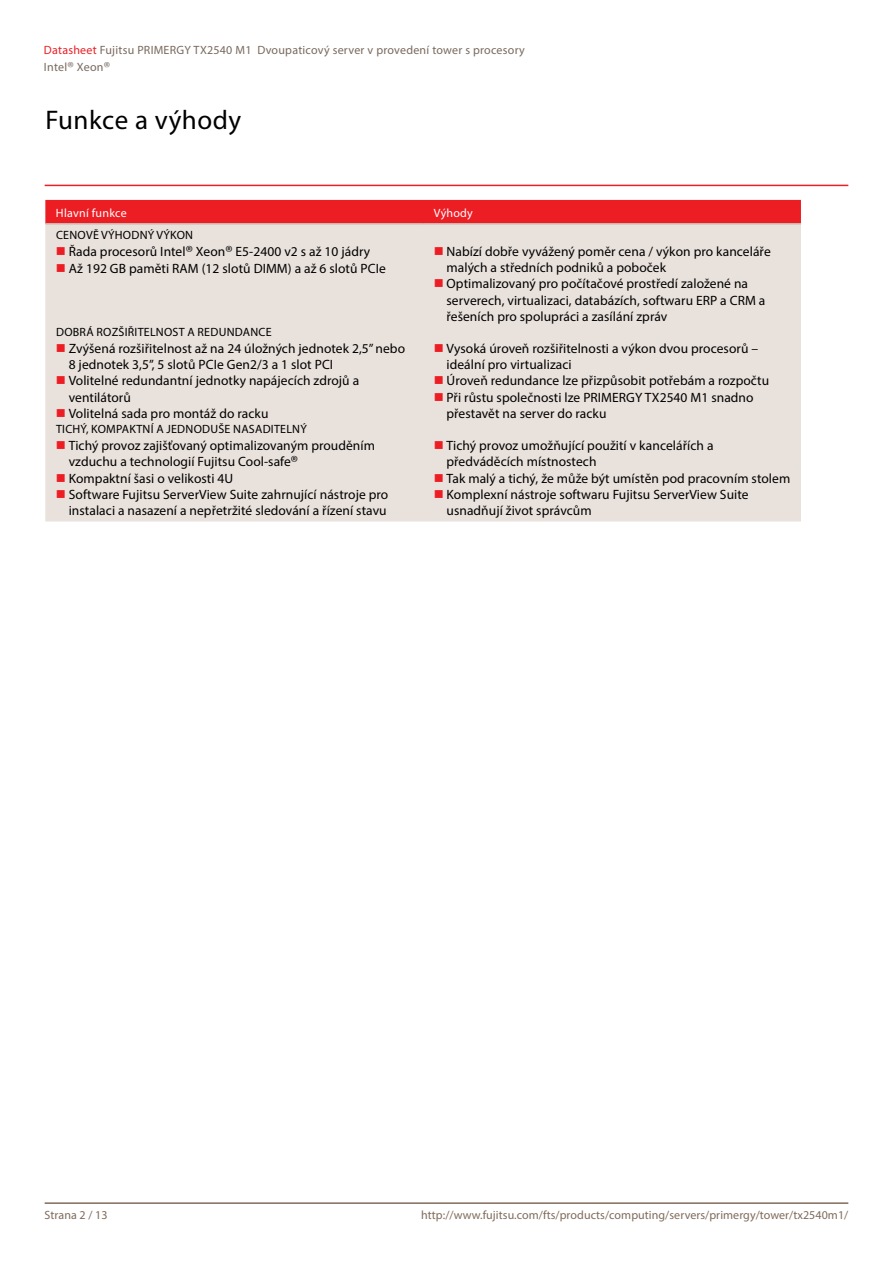
<style>
.page{position:relative;width:893px;height:1263px;background:#fff}
.page>*{position:absolute;margin:0;border:0;box-sizing:border-box;transform-origin:0 0}
.t1{font:27px "Myriad Pro";letter-spacing:.02em;color:#000}
.t2{font:13.5px/16.4px "Myriad Pro";letter-spacing:.005em;color:#000}
.t3{font:12px "Myriad Pro";letter-spacing:.005em;color:#806b5b}
.t4{font:12px/16.4px "Myriad Pro";letter-spacing:.02em;color:#79695e}
.t5{font:12px "Myriad Pro";letter-spacing:.02em;color:#000}
.t6{font:12px "Myriad Pro";letter-spacing:.02em;color:#fff}
.s1{color:#ed1d24}
.s2{font-family:"Fujitsu Sans";font-weight:300}
</style>
<div class="page">
<hr style="left:45px;top:1202px;width:803px;height:2px;background:#806b5b">
<div style="left:45px;top:200px;width:756px;height:23px;background:#ed1d24"></div>
<div style="left:45px;top:225px;width:756px;height:296px;background:#e9e1db"></div>
<hr style="left:45px;top:223px;width:378px;height:2px;background:#c9bbb0">
<hr style="left:423px;top:223px;width:378px;height:2px;background:#c9bbb0">
<hr style="left:45px;top:185px;width:803px;height:1px;background:#ed1d24">
<svg style="left:57px;top:247px;width:8px;height:8px"></svg>
<svg style="left:57px;top:264px;width:8px;height:8px"></svg>
<svg style="left:435px;top:247px;width:8px;height:8px"></svg>
<svg style="left:435px;top:279px;width:8px;height:8px"></svg>
<svg style="left:57px;top:344px;width:8px;height:8px"></svg>
<svg style="left:57px;top:376px;width:8px;height:8px"></svg>
<svg style="left:57px;top:409px;width:8px;height:8px"></svg>
<svg style="left:435px;top:344px;width:8px;height:8px"></svg>
<svg style="left:435px;top:376px;width:8px;height:8px"></svg>
<svg style="left:435px;top:393px;width:8px;height:8px"></svg>
<svg style="left:57px;top:441px;width:8px;height:8px"></svg>
<svg style="left:57px;top:474px;width:8px;height:8px"></svg>
<svg style="left:57px;top:490px;width:8px;height:8px"></svg>
<svg style="left:435px;top:441px;width:8px;height:8px"></svg>
<svg style="left:435px;top:474px;width:8px;height:8px"></svg>
<svg style="left:435px;top:490px;width:8px;height:8px"></svg>
<p class="t4" style="left:44px;top:42px;width:482px"><span class="s1">Datasheet</span> Fujitsu PRIMERGY TX2540 M1 Dvoupaticový server v provedení tower s procesory<br>Intel<span class="s2">®</span> Xeon<span class="s2">®</span></p>
<h1 class="t1" style="left:45px;top:103px;width:197px">Funkce a výhody</h1>
<p class="t6" style="left:56px;top:206px;width:72px">Hlavní funkce</p>
<p class="t6" style="left:434px;top:206px;width:41px">Výhody</p>
<p class="t5" style="left:56px;top:228px;width:138px">CENOVĚ VÝHODNÝ VÝKON</p>
<p class="t2" style="left:69px;top:243px;width:319px">Řada procesorů Intel<span class="s2">®</span> Xeon<span class="s2">®</span> E5-2400 v2 s až 10 jádry<br>Až 192 GB paměti RAM (12 slotů DIMM) a až 6 slotů PCIe</p>
<p class="t2" style="left:447px;top:243px;width:326px">Nabízí dobře vyvážený poměr cena / výkon pro kanceláře malých a středních podniků a poboček<br>Optimalizovaný pro počítačové prostředí založené na serverech, virtualizaci, databázích, softwaru ERP a CRM a řešeních pro spolupráci a zasílání zpráv</p>
<p class="t5" style="left:56px;top:325px;width:217px">DOBRÁ ROZŠIŘITELNOST A REDUNDANCE</p>
<p class="t2" style="left:69px;top:340px;width:338px">Zvýšená rozšiřitelnost až na 24 úložných jednotek 2,5” nebo 8 jednotek 3,5”, 5 slotů PCIe Gen2/3 a 1 slot PCI<br>Volitelné redundantní jednotky napájecích zdrojů a ventilátorů<br>Volitelná sada pro montáž do racku</p>
<p class="t2" style="left:447px;top:340px;width:324px">Vysoká úroveň rozšiřitelnosti a výkon dvou procesorů – ideální pro virtualizaci<br>Úroveň redundance lze přizpůsobit potřebám a rozpočtu Při růstu společnosti lze PRIMERGY TX2540 M1 snadno přestavět na server do racku</p>
<p class="t5" style="left:56px;top:422px;width:252px">TICHÝ, KOMPAKTNÍ A JEDNODUŠE NASADITELNÝ</p>
<p class="t2" style="left:69px;top:437px;width:321px">Tichý provoz zajišťovaný optimalizovaným prouděním vzduchu a technologií Fujitsu Cool-safe<span class="s2">®<br></span>Kompaktní šasi o velikosti 4U<br>Software Fujitsu ServerView Suite zahrnující nástroje pro instalaci a nasazení a nepřetržité sledování a řízení stavu</p>
<p class="t2" style="left:447px;top:437px;width:345px">Tichý provoz umožňující použití v kancelářích a předváděcích místnostech<br>Tak malý a tichý, že může být umístěn pod pracovním stolem Komplexní nástroje softwaru Fujitsu ServerView Suite usnadňují život správcům</p>
<p class="t3" style="left:45px;top:1207px;width:64px">Strana 2 / 13</p>
<p class="t3" style="left:421px;top:1207px;width:429px">http://www.fujitsu.com/fts/products/computing/servers/primergy/tower/tx2540m1/</p>
</div>
